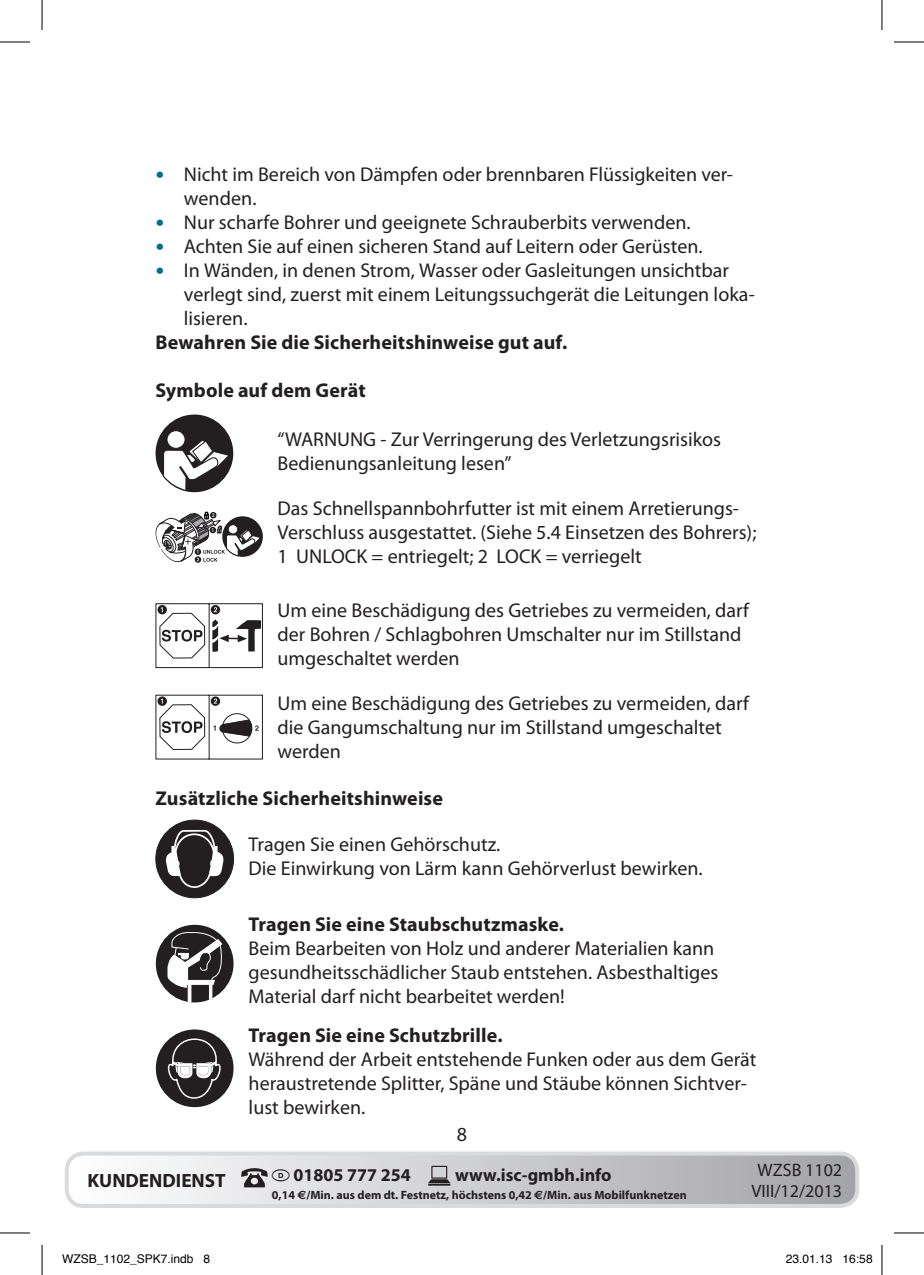
<style>
.page{position:relative;width:924px;height:1275px;background:#fff}
.page>*{position:absolute;margin:0;border:0;box-sizing:border-box;transform-origin:0 0}
.t1{font:20px/24px "Myriad Pro";color:#231f20}
.t2{font:700 20px "Myriad Pro";letter-spacing:.005em;color:#231f20}
.t3{font:700 19.2px "Myriad Pro";color:#231f20}
.t4{font:700 18px "Myriad Pro";color:#231f20}
.t5{font:18px/21.6px "Myriad Pro";color:#231f20;text-align:center}
.t6{font:700 12px "Myriad Pro";color:#231f20}
.t7{font:12px "Helvetica";color:#000}
.s1{font-family:"Frutiger";font-weight:700;font-size:18px;color:#006893}
.s2{font-family:"Euro Sans"}
</style>
<div class="page">
<div style="left:65px;top:1151px;width:793px;height:57px;border:4px solid #d9dadc;border-radius:17px"></div>
<svg style="left:67px;top:1153px;width:789px;height:53px"></svg>
<div style="left:156px;top:820px;width:77px;height:77px;background:#231f20;border-radius:50%"></div>
<div style="left:155px;top:820px;width:79px;height:78px;border:1px solid #231f20;border-radius:50%"></div>
<svg style="left:166px;top:828px;width:58px;height:61px"></svg>
<div style="left:156px;top:924px;width:77px;height:78px;background:#231f20;border-radius:50%"></div>
<svg style="left:167px;top:931px;width:57px;height:71px"></svg>
<div style="left:156px;top:1029px;width:77px;height:78px;background:#231f20;border-radius:50%"></div>
<svg style="left:165px;top:1029px;width:59px;height:70px"></svg>
<svg style="left:222px;top:516px;width:41px;height:41px"></svg>
<svg style="left:155px;top:512px;width:106px;height:51px"></svg>
<svg style="left:155px;top:694px;width:108px;height:66px"></svg>
<svg style="left:155px;top:603px;width:108px;height:65px"></svg>
<div style="left:155px;top:414px;width:78px;height:78px;background:#231f20;border-radius:50%"></div>
<div style="left:167px;top:431px;width:18px;height:17px;background:#fff;border-radius:50%"></div>
<div style="left:166px;top:430px;width:19px;height:19px;border:1px solid #231f20;border-radius:50%"></div>
<svg style="left:162px;top:438px;width:68px;height:54px"></svg>
<hr style="left:0;top:42px;width:30px;height:1px;background:#000">
<hr style="left:893px;top:42px;width:30px;height:1px;background:#000">
<hr style="left:0;top:1232px;width:30px;height:1px;background:#000">
<hr style="left:893px;top:1232px;width:30px;height:1px;background:#000">
<hr style="left:42px;top:0;width:1px;height:30px;background:#000">
<hr style="left:42px;top:1245px;width:1px;height:30px;background:#000">
<hr style="left:881px;top:0;width:1px;height:30px;background:#000">
<hr style="left:881px;top:1245px;width:1px;height:30px;background:#000">
<p class="t1" style="left:184px;top:162px;width:550px;text-indent:-28px"><span class="s1">•</span> Nicht im Bereich von Dämpfen oder brennbaren Flüssigkeiten ver&shy;wenden.</p>
<p class="t1" style="left:155px;top:210px;width:536px"><span class="s1">•</span> Nur scharfe Bohrer und geeignete Schrauberbits verwenden.</p>
<p class="t1" style="left:155px;top:234px;width:548px"><span class="s1">•</span> Achten Sie auf einen sicheren Stand auf Leitern oder Gerüsten.</p>
<p class="t1" style="left:184px;top:258px;width:572px;text-indent:-28px"><span class="s1">•</span> In Wänden, in denen Strom, Wasser oder Gasleitungen unsichtbar verlegt sind, zuerst mit einem Leitungssuchgerät die Leitungen loka&shy;lisieren.</p>
<p class="t2" style="left:155px;top:331px;width:413px">Bewahren Sie die Sicherheitshinweise gut auf.</p>
<p class="t2" style="left:155px;top:379px;width:211px">Symbole auf dem Gerät</p>
<p class="t1" style="left:277px;top:428px;width:445px">“WARNUNG - Zur Verringerung des Verletzungsrisikos<br>Bedienungsanleitung lesen”</p>
<p class="t1" style="left:277px;top:496px;width:480px">Das Schnellspannbohrfutter ist mit einem Arretierungs-<br>Verschluss ausgestattet. (Siehe 5.4 Einsetzen des Bohrers);<br>1 UNLOCK = entriegelt; 2 LOCK = verriegelt</p>
<p class="t1" style="left:277px;top:598px;width:473px">Um eine Beschädigung des Getriebes zu vermeiden, darf der Bohren / Schlagbohren Umschalter nur im Stillstand umgeschaltet werden</p>
<p class="t1" style="left:277px;top:691px;width:473px">Um eine Beschädigung des Getriebes zu vermeiden, darf die Gangumschaltung nur im Stillstand umgeschaltet werden</p>
<p class="t2" style="left:155px;top:786px;width:289px">Zusätzliche Sicherheitshinweise</p>
<p class="t1" style="left:248px;top:832px;width:455px">Tragen Sie einen Gehörschutz.<br>Die Einwirkung von Lärm kann Gehörverlust bewirken.</p>
<p class="t2" style="left:248px;top:913px;width:317px">Tragen Sie eine Staubschutzmaske.</p>
<p class="t1" style="left:248px;top:937px;width:471px">Beim Bearbeiten von Holz und anderer Materialien kann gesundheitsschädlicher Staub entstehen. Asbesthaltiges<br>Material darf nicht bearbeitet werden!</p>
<p class="t2" style="left:248px;top:1024px;width:255px">Tragen Sie eine Schutzbrille.</p>
<p class="t1" style="left:248px;top:1048px;width:509px">Während der Arbeit entstehende Funken oder aus dem Gerät heraustretende Splitter, Späne und Stäube können Sichtver&shy;lust bewirken.</p>
<p class="t1" style="left:456px;top:1122px;width:12px">8</p>
<p class="t3" style="left:87px;top:1169px;width:140px">KUNDENDIENST</p>
<p class="t4" style="left:455px;top:1164px;width:158px">www.isc-gmbh.info</p>
<p class="t5" style="left:751px;top:1159px;width:92px">WZSB 1102<br>VIII/12/2013</p>
<p class="t4" style="left:272px;top:1164px;width:140px"><sup>k</sup> 01805 777 254</p>
<p class="t6" style="left:272px;top:1188px;width:416px">0,14 <span class="s2">e</span>/Min. aus dem dt. Festnetz, höchstens 0,42 <span class="s2">e</span>/Min. aus Mobilfunknetzen</p>
<p class="t7" style="left:62px;top:1249px;width:150px">WZSB_1102_SPK7.indb 8</p>
<p class="t7" style="left:785px;top:1249px;width:88px">23.01.13 16:58</p>
</div>
